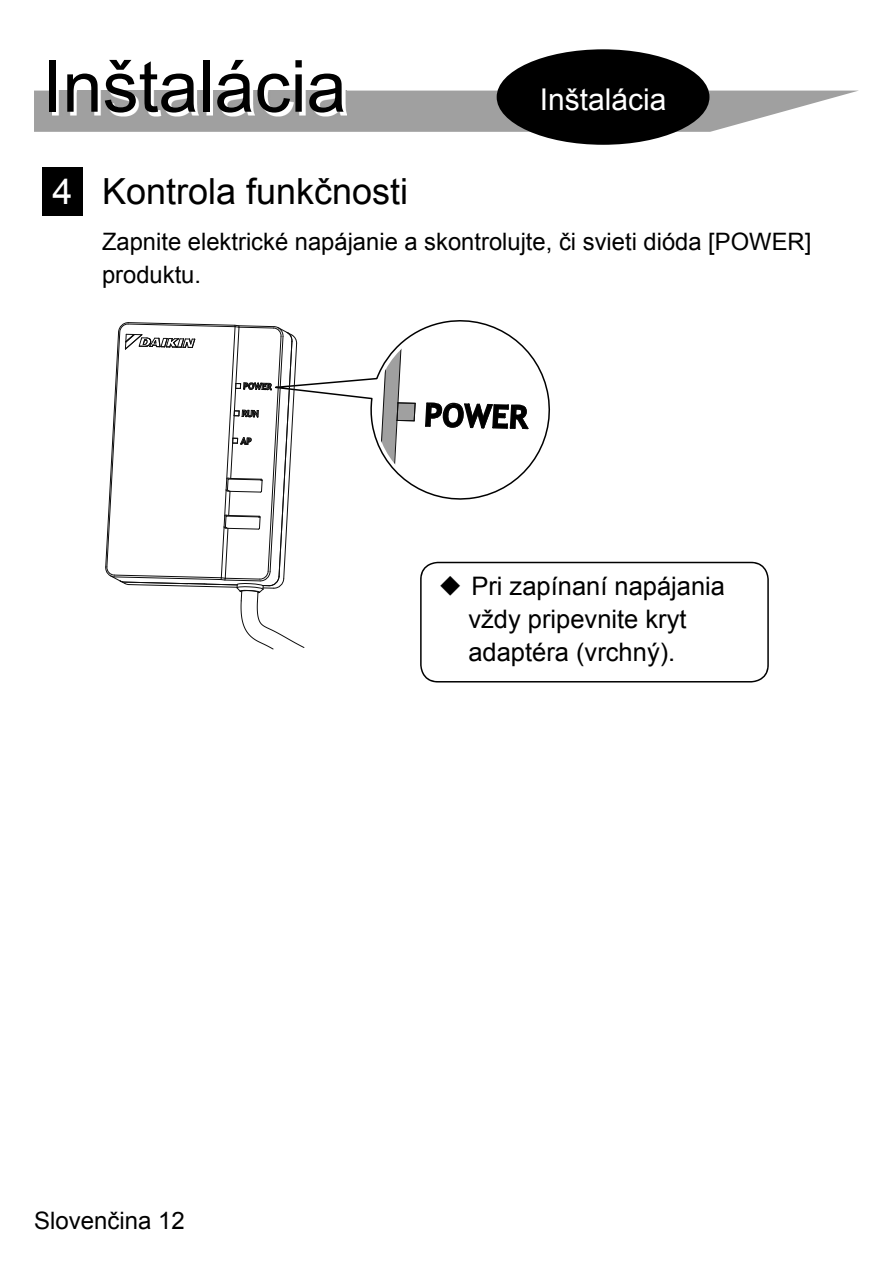
<style>
.page{position:relative;width:893px;height:1263px;background:#fff}
.page>*{position:absolute;margin:0;border:0;box-sizing:border-box;transform-origin:0 0}
.t1{font:72px "Arial";color:#000}
.t2{font:36px "Arial";color:#000}
.t3{font:30px "Arial";color:#fff}
.t4{font:25.5px/33px "Arial";color:#000}
.t5{font:24px/33px "Arial";color:#000}
.s1{color:#fff}
</style>
<div class="page">
<svg style="left:34px;top:91px;width:823px;height:41px"></svg>
<div style="left:43px;top:168px;width:40px;height:48px;background:#000"></div>
<svg style="left:305px;top:320px;width:245px;height:180px"></svg>
<svg style="left:105px;top:322px;width:200px;height:328px"></svg>
<svg style="left:375px;top:325px;width:41px;height:169px"></svg>
<svg style="left:424px;top:325px;width:120px;height:169px"></svg>
<img style="left:52px;top:90px;width:295px;height:26px">
<div style="left:497px;top:49px;width:212px;height:96px;background:#000;border-radius:50%"></div>
<svg style="left:420px;top:562px;width:349px;height:120px"></svg>
<h1 class="t1" style="left:43px;top:47px;width:306px">Inštalácia</h1>
<p class="t3" style="left:540px;top:83px;width:128px">Inštalácia</p>
<h2 class="t2" style="left:53px;top:171px;width:357px"><span class="s1">4</span> Kontrola funkčnosti</h2>
<p class="t5" style="left:102px;top:225px;width:711px">Zapnite elektrické napájanie a skontrolujte, či svieti dióda [POWER] produktu.</p>
<p class="t5" style="left:34px;top:1204px;width:152px">Slovenčina 12</p>
<p class="t4" style="left:468px;top:569px;width:258px">Pri zapínaní napájania vždy pripevnite kryt adaptéra (vrchný).</p>
</div>
